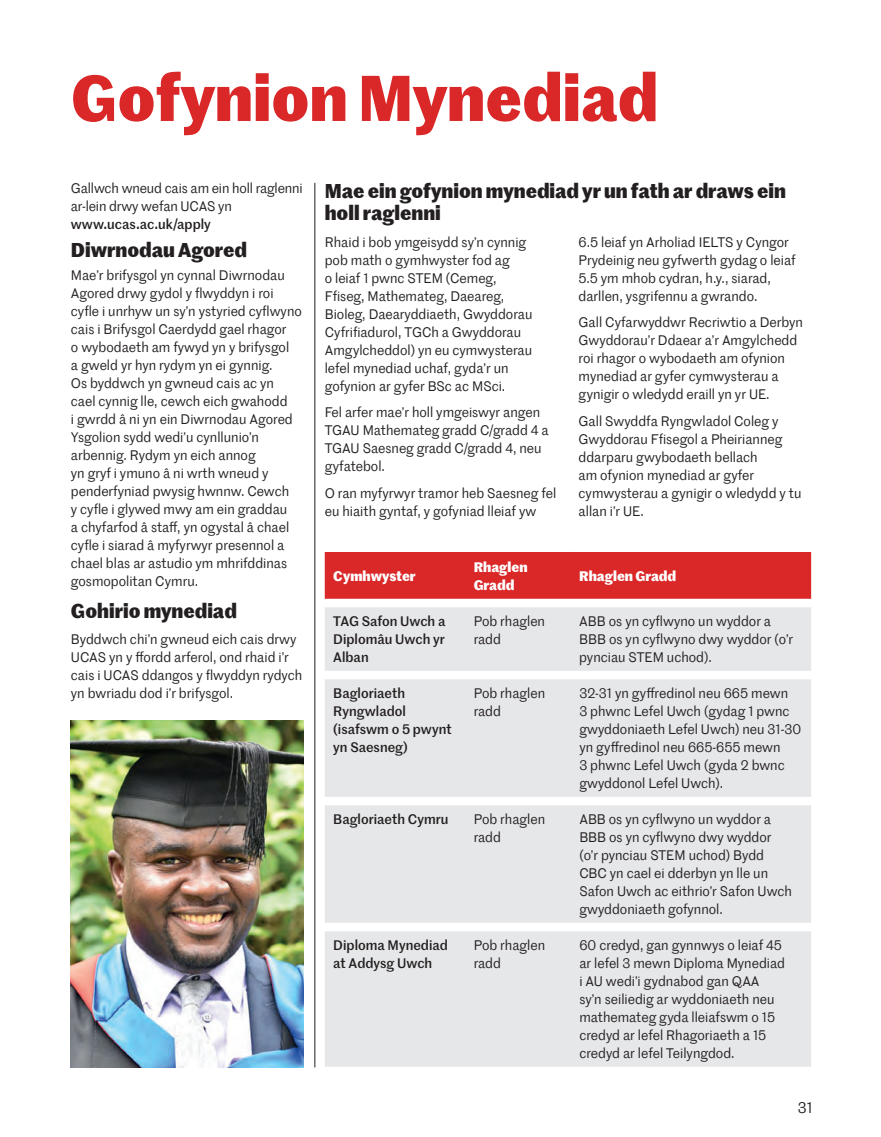
<style>
.page{position:relative;width:881px;height:1137px;background:#fff}
.page>*{position:absolute;margin:0;border:0;box-sizing:border-box;transform-origin:0 0}
.t1{font:700 63px "Marr Sans TT";color:#da2728}
.t2{font:700 19.5px/22.5px "Marr Sans TT";color:#231f20}
.t3{font:15px "Marr Sans TT";color:#231f20}
.t4{font:13.5px/18px "Marr Sans TT";color:#231f20}
.t5{font:500 13.5px/18px "Marr Sans";color:#231f20}
.t6{font:700 13.5px/18px "Marr Sans TT";color:#fff}
</style>
<div class="page">
<hr style="left:314px;top:183px;width:1px;height:884px;background:#231f20">
<img style="left:71px;top:720px;width:232px;height:347px">
<div style="left:325px;top:552px;width:486px;height:47px;background:#da2728"></div>
<div style="left:325px;top:607px;width:486px;height:460px;background:#e6e7e9"></div>
<h1 class="t1" style="left:71px;top:49px;width:588px">Gofynion Mynediad</h1>
<p class="t4" style="left:71px;top:179px;width:233px">Gallwch wneud cais am ein holl raglenni ar-lein drwy wefan UCAS yn</p>
<p class="t5" style="left:71px;top:215px;width:141px">www.ucas.ac.uk/apply</p>
<h2 class="t2" style="left:71px;top:238px;width:178px">Diwrnodau Agored</h2>
<p class="t4" style="left:71px;top:265px;width:232px">Mae’r brifysgol yn cynnal Diwrnodau Agored drwy gydol y flwyddyn i roi cyfle i unrhyw un sy’n ystyried cyflwyno cais i Brifysgol Caerdydd gael rhagor<br>o wybodaeth am fywyd yn y brifysgol<br>a gweld yr hyn rydym yn ei gynnig.<br>Os byddwch yn gwneud cais ac yn cael cynnig lle, cewch eich gwahodd<br>i gwrdd â ni yn ein Diwrnodau Agored Ysgolion sydd wedi’u cynllunio’n arbennig. Rydym yn eich annog<br>yn gryf i ymuno â ni wrth wneud y penderfyniad pwysig hwnnw. Cewch<br>y cyfle i glywed mwy am ein graddau<br>a chyfarfod â staff, yn ogystal â chael cyfle i siarad â myfyrwyr presennol a chael blas ar astudio ym mhrifddinas gosmopolitan Cymru.</p>
<h2 class="t2" style="left:71px;top:598px;width:167px">Gohirio mynediad</h2>
<p class="t4" style="left:71px;top:630px;width:233px">Byddwch chi’n gwneud eich cais drwy UCAS yn y ffordd arferol, ond rhaid i’r cais i UCAS ddangos y flwyddyn rydych yn bwriadu dod i’r brifysgol.</p>
<h2 class="t2" style="left:325px;top:178px;width:463px">Mae ein gofynion mynediad yr un fath ar draws ein holl raglenni</h2>
<p class="t4" style="left:325px;top:232px;width:209px">Rhaid i bob ymgeisydd sy’n cynnig pob math o gymhwyster fod ag<br>o leiaf 1 pwnc STEM (Cemeg,<br>Ffiseg, Mathemateg, Daeareg,<br>Bioleg, Daearyddiaeth, Gwyddorau<br>Cyfrifiadurol, TGCh a Gwyddorau<br>Amgylcheddol) yn eu cymwysterau lefel mynediad uchaf, gyda’r un gofynion ar gyfer BSc ac MSci.</p>
<p class="t4" style="left:325px;top:403px;width:225px">Fel arfer mae’r holl ymgeiswyr angen<br>TGAU Mathemateg gradd C/gradd 4 a<br>TGAU Saesneg gradd C/gradd 4, neu gyfatebol.</p>
<p class="t4" style="left:325px;top:483px;width:233px">O ran myfyrwyr tramor heb Saesneg fel eu hiaith gyntaf, y gofyniad lleiaf yw</p>
<p class="t4" style="left:578px;top:232px;width:218px">6.5 leiaf yn Arholiad IELTS y Cyngor Prydeinig neu gyfwerth gydag o leiaf 5.5 ym mhob cydran, h.y., siarad, darllen, ysgrifennu a gwrando.</p>
<p class="t4" style="left:578px;top:313px;width:226px">Gall Cyfarwyddwr Recriwtio a Derbyn Gwyddorau’r Ddaear a’r Amgylchedd roi rhagor o wybodaeth am ofynion mynediad ar gyfer cymwysterau a gynigir o wledydd eraill yn yr UE.</p>
<p class="t4" style="left:578px;top:411px;width:224px">Gall Swyddfa Ryngwladol Coleg y<br>Gwyddorau Ffisegol a Pheirianneg ddarparu gwybodaeth bellach<br>am ofynion mynediad ar gyfer cymwysterau a gynigir o wledydd y tu allan i’r UE.</p>
<p class="t6" style="left:333px;top:566px;width:84px">Cymhwyster</p>
<p class="t6" style="left:473px;top:557px;width:55px">Rhaglen<br>Gradd</p>
<p class="t6" style="left:579px;top:566px;width:98px">Rhaglen Gradd</p>
<p class="t5" style="left:333px;top:612px;width:114px;text-align:justify">TAG Safon Uwch a Diplomâu Uwch yr Alban</p>
<p class="t4" style="left:473px;top:612px;width:73px">Pob rhaglen radd</p>
<p class="t4" style="left:579px;top:612px;width:215px">ABB os yn cyflwyno un wyddor a<br>BBB os yn cyflwyno dwy wyddor (o’r pynciau STEM uchod).</p>
<p class="t5" style="left:333px;top:684px;width:120px">Bagloriaeth<br>Ryngwladol (isafswm o 5 pwynt yn Saesneg)</p>
<p class="t4" style="left:473px;top:684px;width:73px">Pob rhaglen radd</p>
<p class="t4" style="left:579px;top:684px;width:223px">32-31 yn gyffredinol neu 665 mewn<br>3 phwnc Lefel Uwch (gydag 1 pwnc gwyddoniaeth Lefel Uwch) neu 31-30 yn gyffredinol neu 665-655 mewn<br>3 phwnc Lefel Uwch (gyda 2 bwnc gwyddonol Lefel Uwch).</p>
<p class="t5" style="left:333px;top:810px;width:117px">Bagloriaeth Cymru</p>
<p class="t4" style="left:473px;top:810px;width:73px">Pob rhaglen radd</p>
<p class="t4" style="left:579px;top:810px;width:214px">ABB os yn cyflwyno un wyddor a<br>BBB os yn cyflwyno dwy wyddor (o’r pynciau STEM uchod) Bydd<br>CBC yn cael ei dderbyn yn lle un<br>Safon Uwch ac eithrio’r Safon Uwch gwyddoniaeth gofynnol.</p>
<p class="t5" style="left:333px;top:936px;width:116px">Diploma Mynediad at Addysg Uwch</p>
<p class="t4" style="left:473px;top:936px;width:73px">Pob rhaglen radd</p>
<p class="t4" style="left:579px;top:936px;width:207px">60 credyd, gan gynnwys o leiaf 45 ar lefel 3 mewn Diploma Mynediad i AU wedi’i gydnabod gan QAA sy’n seiliedig ar wyddoniaeth neu mathemateg gyda lleiafswm o 15 credyd ar lefel Rhagoriaeth a 15 credyd ar lefel Teilyngdod.</p>
<p class="t3" style="left:798px;top:1097px;width:16px">31</p>
</div>
